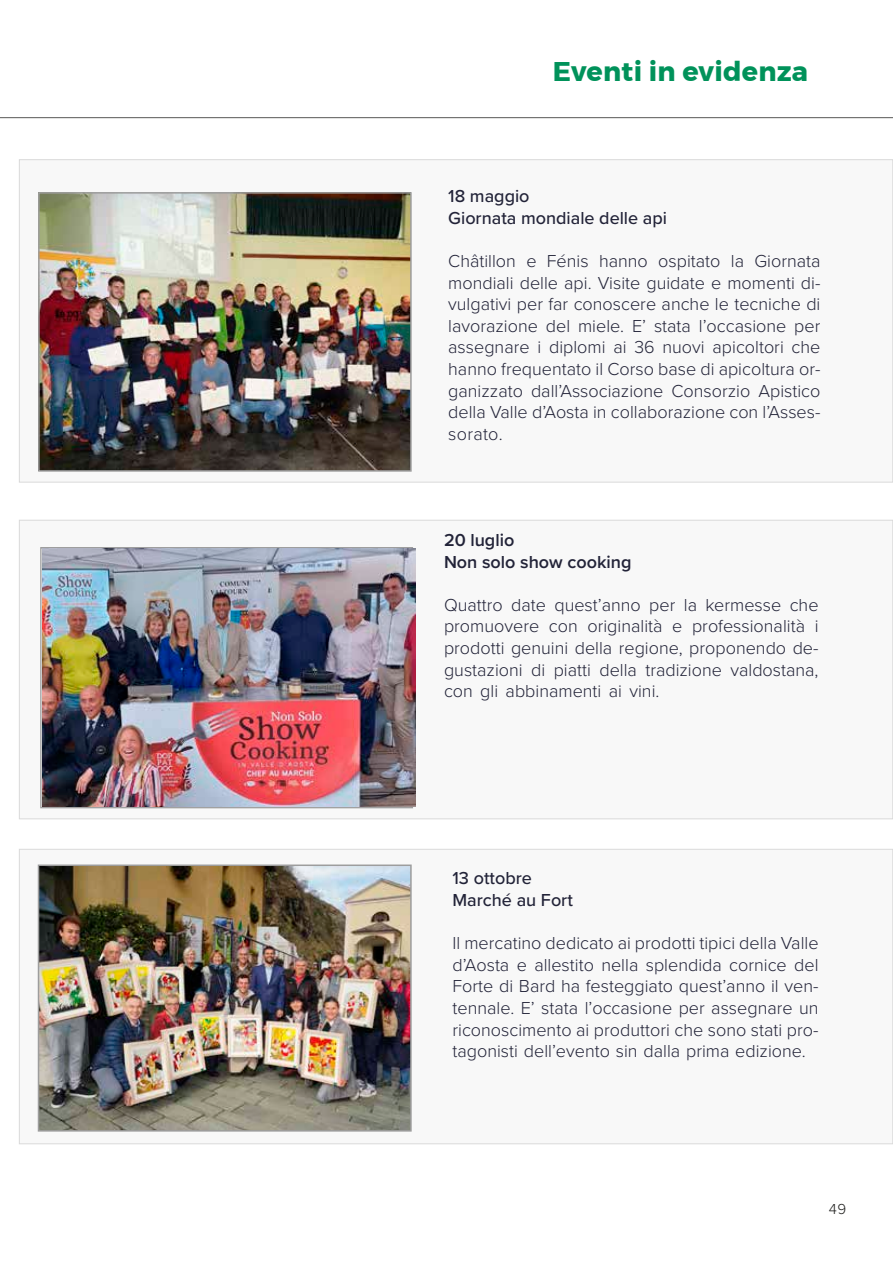
<style>
.page{position:relative;width:893px;height:1263px;background:#fff}
.page>*{position:absolute;margin:0;border:0;box-sizing:border-box;transform-origin:0 0}
.t1{font:700 27px "Montserrat";letter-spacing:.01em;color:#00925a}
.t2{font:300 18px/21.6px "Proxima Nova";color:#222338;text-align:justify}
.t3{font:500 18px/21.6px "Proxima Nova";color:#222338}
.t4{font:600 18px/21.6px "Proxima Nova";color:#222338}
.t5{font:300 15px "Proxima Nova";color:#1d1d1b}
</style>
<div class="page">
<hr style="left:0;top:117px;width:893px;height:1px;background:#575756">
<div style="left:19px;top:520px;width:874px;height:299px;background:#f8f8f8"></div>
<div style="left:19px;top:849px;width:874px;height:295px;background:#f8f8f8"></div>
<div style="left:40px;top:547px;width:373px;height:261px;border:1px solid #9d9d9d"></div>
<img style="left:41px;top:867px;width:368px;height:261px">
<div style="left:38px;top:864px;width:374px;height:267px;border:2px solid #9d9d9d"></div>
<img style="left:42px;top:549px;width:374px;height:257px">
<div style="left:19px;top:160px;width:874px;height:322px;background:#f8f8f8"></div>
<img style="left:41px;top:195px;width:368px;height:274px">
<div style="left:38px;top:192px;width:374px;height:280px;border:2px solid #9d9d9d"></div>
<h1 class="t1" style="left:553px;top:55px;width:257px">Eventi in evidenza</h1>
<p class="t3" style="left:448px;top:185px;width:220px">18 maggio<br>Giornata mondiale delle api</p>
<p class="t2" style="left:448px;top:249px;width:374px">Châtillon e Fénis hanno ospitato la Giornata mondiali delle api. Visite guidate e momenti di&shy;vulgativi per far conoscere anche le tecniche di lavorazione del miele. E’ stata l’occasione per assegnare i diplomi ai 36 nuovi apicoltori che hanno frequentato il Corso base di apicoltura or&shy;ganizzato dall’Associazione Consorzio Apistico della Valle d’Aosta in collaborazione con l’Asses&shy;sorato.</p>
<p class="t4" style="left:444px;top:529px;width:189px">20 luglio<br>Non solo show cooking</p>
<p class="t2" style="left:444px;top:593px;width:376px">Quattro date quest’anno per la kermesse che promuovere con originalità e professionalità i prodotti genuini della regione, proponendo de&shy;gustazioni di piatti della tradizione valdostana, con gli abbinamenti ai vini.</p>
<p class="t3" style="left:452px;top:867px;width:122px">13 ottobre<br>Marché au Fort</p>
<p class="t2" style="left:452px;top:931px;width:368px">Il mercatino dedicato ai prodotti tipici della Valle d’Aosta e allestito nella splendida cornice del Forte di Bard ha festeggiato quest’anno il ven&shy;tennale. E’ stata l’occasione per assegnare un riconoscimento ai produttori che sono stati pro&shy;tagonisti dell’evento sin dalla prima edizione.</p>
<p class="t5" style="left:829px;top:1198px;width:19px">49</p>
</div>
